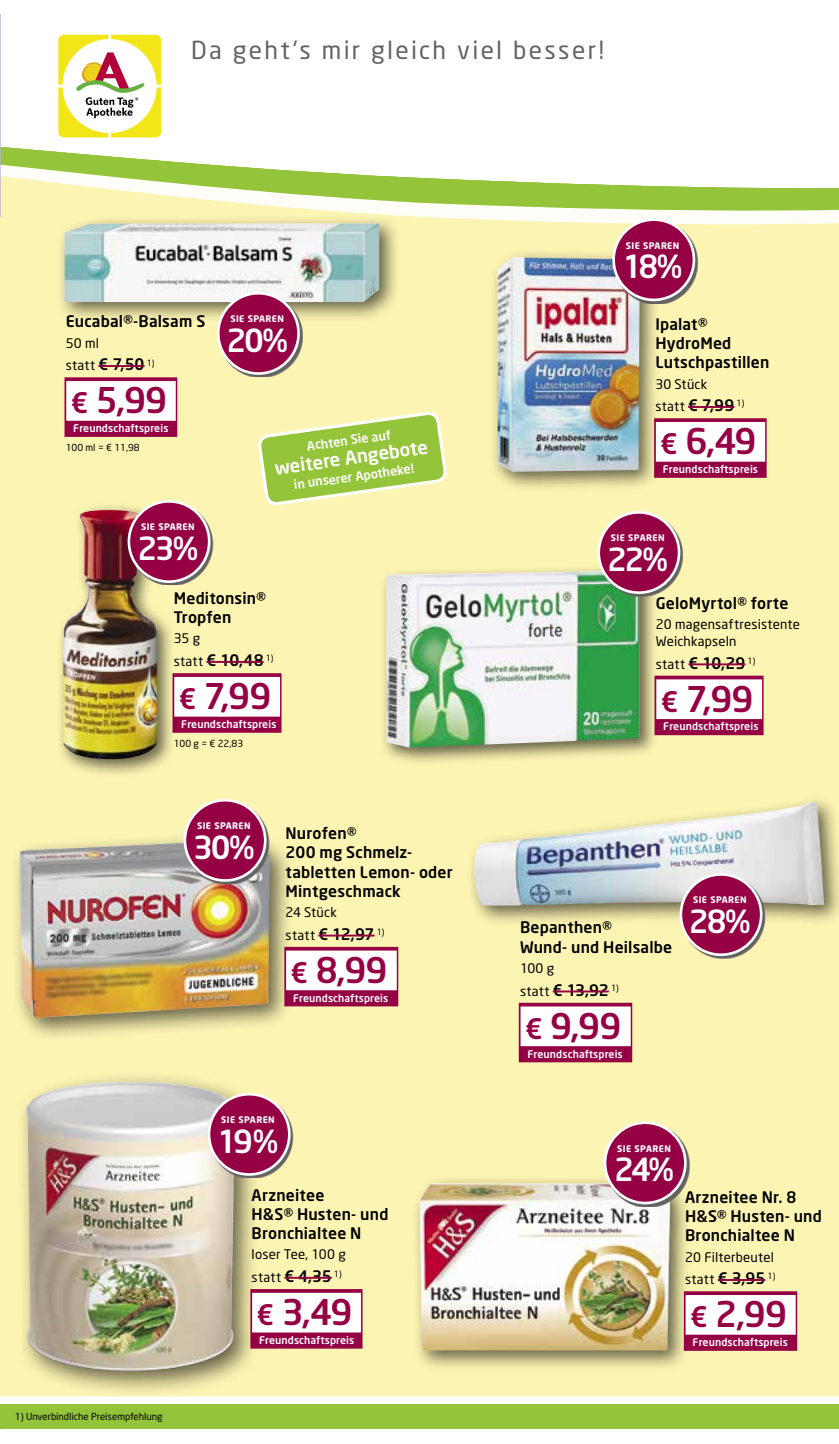
<style>
.page{position:relative;width:839px;height:1444px;background:#fff}
.page>*{position:absolute;margin:0;border:0;box-sizing:border-box;transform-origin:0 0}
.t1{font:500 35px "Neo Sans";letter-spacing:-.025em;color:#950045}
.t2{font:500 31.5px "Neo Sans";letter-spacing:-.08em;color:#fff}
.t3{font:24.5px "Neo Sans";letter-spacing:.095em;color:#636363}
.t4{font:500 18.38px "Neo Sans";color:#fff}
.t5{font:500 15.75px/19.2px "Neo Sans";letter-spacing:.01em;color:#000}
.t6{font:13.12px/22.8px "Neo Sans";letter-spacing:.015em;color:#000}
.t7{font:500 12.42px "Neo Sans";color:#fff}
.t8{font:500 10.5px "Neo Sans";letter-spacing:.01em;color:#fff}
.t9{font:9.62px "Neo Sans";color:#000}
.t10{font:700 8.92px "Neo Sans";letter-spacing:.05em;color:#fff}
.s1{font-weight:500;font-size:15.75px}
.s2{font-size:28px}
.s3{font-weight:400;font-size:13.12px}
</style>
<div class="page">
<div style="left:1px;top:229px;width:837px;height:1167px;background:#fcf4b2"></div>
<svg style="left:1px;top:74px;width:837px;height:152px"></svg>
<svg style="left:0;top:14px;width:1px;height:1382px"></svg>
<svg style="left:58px;top:35px;width:103px;height:102px"></svg>
<div style="left:0;top:1404px;width:838px;height:25px;background:#94c43a"></div>
<svg style="left:838px;top:1404px;width:1px;height:25px"></svg>
<div style="left:411px;top:1175px;width:279px;height:196px;background:#000;opacity:.6"></div>
<img style="left:419px;top:1183px;width:251px;height:167px">
<div style="left:683px;top:1291px;width:114px;height:59px;background:#950045"></div>
<div style="left:685px;top:1295px;width:110px;height:39px;background:#fff"></div>
<hr style="left:717px;top:1279px;width:48px;height:2px;background:#950045">
<svg style="left:606px;top:1124px;width:83px;height:82px"></svg>
<div style="left:605px;top:1122px;width:80px;height:81px;background:#950045;border-radius:50%"></div>
<div style="left:603px;top:1121px;width:83px;height:83px;border:3px solid #fff;border-radius:50%"></div>
<div style="left:488px;top:249px;width:172px;height:243px;background:#000;opacity:.6"></div>
<img style="left:497px;top:257px;width:142px;height:215px">
<div style="left:654px;top:418px;width:112px;height:60px;background:#950045"></div>
<div style="left:655px;top:422px;width:110px;height:40px;background:#fff"></div>
<hr style="left:688px;top:406px;width:46px;height:2px;background:#950045">
<svg style="left:614px;top:221px;width:83px;height:83px"></svg>
<div style="left:613px;top:220px;width:80px;height:80px;background:#950045;border-radius:50%"></div>
<div style="left:612px;top:218px;width:83px;height:83px;border:3px solid #fff;border-radius:50%"></div>
<div style="left:64px;top:377px;width:113px;height:60px;background:#950045"></div>
<div style="left:66px;top:381px;width:110px;height:40px;background:#fff"></div>
<hr style="left:98px;top:365px;width:46px;height:2px;background:#950045">
<div style="left:56px;top:215px;width:344px;height:108px;background:#000;opacity:.6"></div>
<img style="left:64px;top:223px;width:315px;height:79px">
<svg style="left:219px;top:294px;width:83px;height:83px"></svg>
<div style="left:218px;top:293px;width:80px;height:80px;background:#950045;border-radius:50%"></div>
<div style="left:217px;top:292px;width:83px;height:83px;border:3px solid #fff;border-radius:50%"></div>
<svg style="left:258px;top:412px;width:188px;height:93px;background:#b7d569"></svg>
<div style="left:654px;top:675px;width:109px;height:60px;background:#950045"></div>
<div style="left:656px;top:679px;width:105px;height:40px;background:#fff"></div>
<hr style="left:688px;top:663px;width:57px;height:2px;background:#950045">
<div style="left:379px;top:564px;width:279px;height:201px;background:#000;opacity:.6"></div>
<img style="left:386px;top:571px;width:253px;height:176px">
<svg style="left:599px;top:513px;width:83px;height:83px;background:#bcca99"></svg>
<div style="left:598px;top:512px;width:81px;height:80px;background:#950045;border-radius:50%"></div>
<div style="left:597px;top:511px;width:83px;height:83px;border:3px solid #fff;border-radius:50%"></div>
<div style="left:15px;top:1070px;width:247px;height:327px;background:#000;opacity:.6"></div>
<img style="left:25px;top:1081px;width:118px;height:276px">
<div style="left:250px;top:1289px;width:112px;height:59px;background:#950045"></div>
<div style="left:252px;top:1292px;width:109px;height:40px;background:#fff"></div>
<hr style="left:284px;top:1276px;width:48px;height:2px;background:#950045">
<svg style="left:210px;top:1095px;width:83px;height:83px;background:#d5d0b3"></svg>
<div style="left:209px;top:1094px;width:80px;height:80px;background:#950045;border-radius:50%"></div>
<div style="left:208px;top:1093px;width:82px;height:82px;border:3px solid #fff;border-radius:50%"></div>
<hr style="left:0;top:352px;width:1px;height:59px;background:#950045">
<div style="left:10px;top:830px;width:284px;height:211px;background:#000;opacity:.6"></div>
<img style="left:20px;top:850px;width:194px;height:168px">
<div style="left:284px;top:947px;width:114px;height:59px;background:#950045"></div>
<div style="left:286px;top:950px;width:110px;height:40px;background:#fff"></div>
<hr style="left:318px;top:934px;width:56px;height:2px;background:#950045">
<svg style="left:186px;top:801px;width:83px;height:83px;background:#c2bfa9"></svg>
<div style="left:185px;top:800px;width:80px;height:80px;background:#950045;border-radius:50%"></div>
<div style="left:183px;top:799px;width:83px;height:83px;border:3px solid #fff;border-radius:50%"></div>
<div style="left:172px;top:673px;width:109px;height:60px;background:#950045"></div>
<div style="left:174px;top:677px;width:106px;height:39px;background:#fff"></div>
<hr style="left:206px;top:661px;width:57px;height:2px;background:#950045">
<div style="left:56px;top:502px;width:120px;height:275px;background:#000;opacity:.6"></div>
<img style="left:63px;top:509px;width:94px;height:250px">
<svg style="left:130px;top:502px;width:83px;height:83px;background:#cbbe9a"></svg>
<div style="left:129px;top:501px;width:80px;height:80px;background:#950045;border-radius:50%"></div>
<div style="left:127px;top:500px;width:83px;height:83px;border:3px solid #fff;border-radius:50%"></div>
<div style="left:466px;top:794px;width:372px;height:133px;background:#000;opacity:.6"></div>
<img style="left:474px;top:802px;width:349px;height:103px">
<div style="left:518px;top:1002px;width:114px;height:60px;background:#950045"></div>
<div style="left:520px;top:1006px;width:110px;height:40px;background:#fff"></div>
<hr style="left:552px;top:990px;width:56px;height:2px;background:#950045">
<svg style="left:682px;top:875px;width:82px;height:83px;background:#d8d5bc"></svg>
<div style="left:680px;top:874px;width:81px;height:80px;background:#950045;border-radius:50%"></div>
<div style="left:679px;top:873px;width:83px;height:83px;border:3px solid #fff;border-radius:50%"></div>
<h3 class="t3" style="left:191px;top:35px;width:414px">Da geht’s mir gleich viel besser!</h3>
<p class="t5" style="left:66px;top:311px;width:141px">Eucabal®-Balsam S</p>
<p class="t6" style="left:66px;top:331px;width:90px">50 ml<br>statt <span class="s1">€ 7,50</span> <sup>1)</sup></p>
<h1 class="t1" style="left:71px;top:378px;width:98px"><span class="s2">€</span> 5,99</h1>
<p class="t8" style="left:73px;top:422px;width:97px">Freundschaftspreis</p>
<p class="t9" style="left:66px;top:441px;width:76px">100 ml = € 11,98</p>
<p class="t10" style="left:230px;top:313px;width:55px">SIE SPAREN</p>
<h2 class="t2" style="left:226px;top:320px;width:63px">20%</h2>
<p class="t7" style="left:306px;top:438px;width:86px;rotate:-8deg">Achten Sie auf</p>
<p class="t4" style="left:273px;top:456px;width:156px;rotate:-8deg">weitere Angebote</p>
<p class="t7" style="left:293px;top:477px;width:123px;rotate:-8deg">in unserer Apotheke!</p>
<p class="t10" style="left:625px;top:239px;width:55px">SIE SPAREN</p>
<h2 class="t2" style="left:622px;top:247px;width:61px">18%</h2>
<p class="t5" style="left:655px;top:314px;width:116px">Ipalat®<br>HydroMed<br>Lutschpastillen</p>
<p class="t6" style="left:655px;top:372px;width:90px">30 Stück<br>statt <span class="s1">€ 7,99</span> <sup>1)</sup></p>
<h1 class="t1" style="left:660px;top:419px;width:98px"><span class="s2">€</span> 6,49</h1>
<p class="t8" style="left:662px;top:462px;width:97px">Freundschaftspreis</p>
<p class="t10" style="left:141px;top:521px;width:55px">SIE SPAREN</p>
<h2 class="t2" style="left:137px;top:528px;width:62px">23%</h2>
<p class="t5" style="left:174px;top:588px;width:94px">Meditonsin®<br>Tropfen</p>
<p class="t6" style="left:174px;top:627px;width:28px">35 g</p>
<p class="t5" style="left:174px;top:650px;width:101px"><span class="s3">statt</span> € 10,48 <sup>1)</sup></p>
<h1 class="t1" style="left:179px;top:674px;width:94px"><span class="s2">€</span> 7,99</h1>
<p class="t8" style="left:181px;top:717px;width:97px">Freundschaftspreis</p>
<p class="t9" style="left:174px;top:737px;width:71px">100 g = € 22,83</p>
<p class="t10" style="left:197px;top:820px;width:55px">SIE SPAREN</p>
<h2 class="t2" style="left:193px;top:827px;width:63px">30%</h2>
<p class="t5" style="left:285px;top:823px;width:168px">Nurofen®<br>200 mg Schmelz&shy;tabletten Lemon- oder<br>Mintgeschmack</p>
<p class="t6" style="left:285px;top:900px;width:53px">24 Stück</p>
<p class="t5" style="left:285px;top:924px;width:100px"><span class="s3">statt</span> € 12,97 <sup>1)</sup></p>
<h1 class="t1" style="left:290px;top:948px;width:99px"><span class="s2">€</span> 8,99</h1>
<p class="t8" style="left:293px;top:991px;width:97px">Freundschaftspreis</p>
<p class="t10" style="left:221px;top:1114px;width:55px">SIE SPAREN</p>
<h2 class="t2" style="left:217px;top:1121px;width:62px">19%</h2>
<p class="t9" style="left:15px;top:1411px;width:149px">1) Unverbindliche Preisempfehlung</p>
<p class="t5" style="left:251px;top:1184px;width:138px">Arzneitee<br>H&amp;S® Husten- und<br>Bronchialtee N</p>
<p class="t6" style="left:251px;top:1243px;width:96px">loser Tee, 100 g statt <span class="s1">€ 4,35</span> <sup>1)</sup></p>
<h1 class="t1" style="left:256px;top:1290px;width:97px"><span class="s2">€</span> 3,49</h1>
<p class="t8" style="left:259px;top:1333px;width:97px">Freundschaftspreis</p>
<p class="t10" style="left:610px;top:532px;width:55px">SIE SPAREN</p>
<h2 class="t2" style="left:607px;top:539px;width:62px">22%</h2>
<p class="t5" style="left:655px;top:593px;width:134px">GeloMyrtol® forte</p>
<p class="t6" style="left:655px;top:616px;width:146px;line-height:16.6px">20 magensaftresistente<br>Weichkapseln</p>
<p class="t5" style="left:655px;top:653px;width:101px"><span class="s3">statt</span> € 10,29 <sup>1)</sup></p>
<h1 class="t1" style="left:660px;top:676px;width:94px"><span class="s2">€</span> 7,99</h1>
<p class="t8" style="left:663px;top:720px;width:97px">Freundschaftspreis</p>
<p class="t5" style="left:520px;top:917px;width:154px">Bepanthen®<br>Wund- und Heilsalbe</p>
<p class="t6" style="left:520px;top:956px;width:36px">100 g</p>
<p class="t5" style="left:520px;top:980px;width:100px"><span class="s3">statt</span> € 13,92 <sup>1)</sup></p>
<h1 class="t1" style="left:525px;top:1003px;width:98px"><span class="s2">€</span> 9,99</h1>
<p class="t8" style="left:527px;top:1047px;width:97px">Freundschaftspreis</p>
<p class="t10" style="left:692px;top:894px;width:55px">SIE SPAREN</p>
<h2 class="t2" style="left:688px;top:901px;width:63px">28%</h2>
<p class="t10" style="left:617px;top:1142px;width:55px">SIE SPAREN</p>
<h2 class="t2" style="left:614px;top:1150px;width:61px">24%</h2>
<p class="t5" style="left:685px;top:1187px;width:138px">Arzneitee Nr. 8<br>H&amp;S® Husten- und<br>Bronchialtee N</p>
<p class="t6" style="left:685px;top:1245px;width:92px">20 Filterbeutel statt <span class="s1">€ 3,95</span> <sup>1)</sup></p>
<h1 class="t1" style="left:690px;top:1292px;width:99px"><span class="s2">€</span> 2,99</h1>
<p class="t8" style="left:692px;top:1335px;width:97px">Freundschaftspreis</p>
</div>
